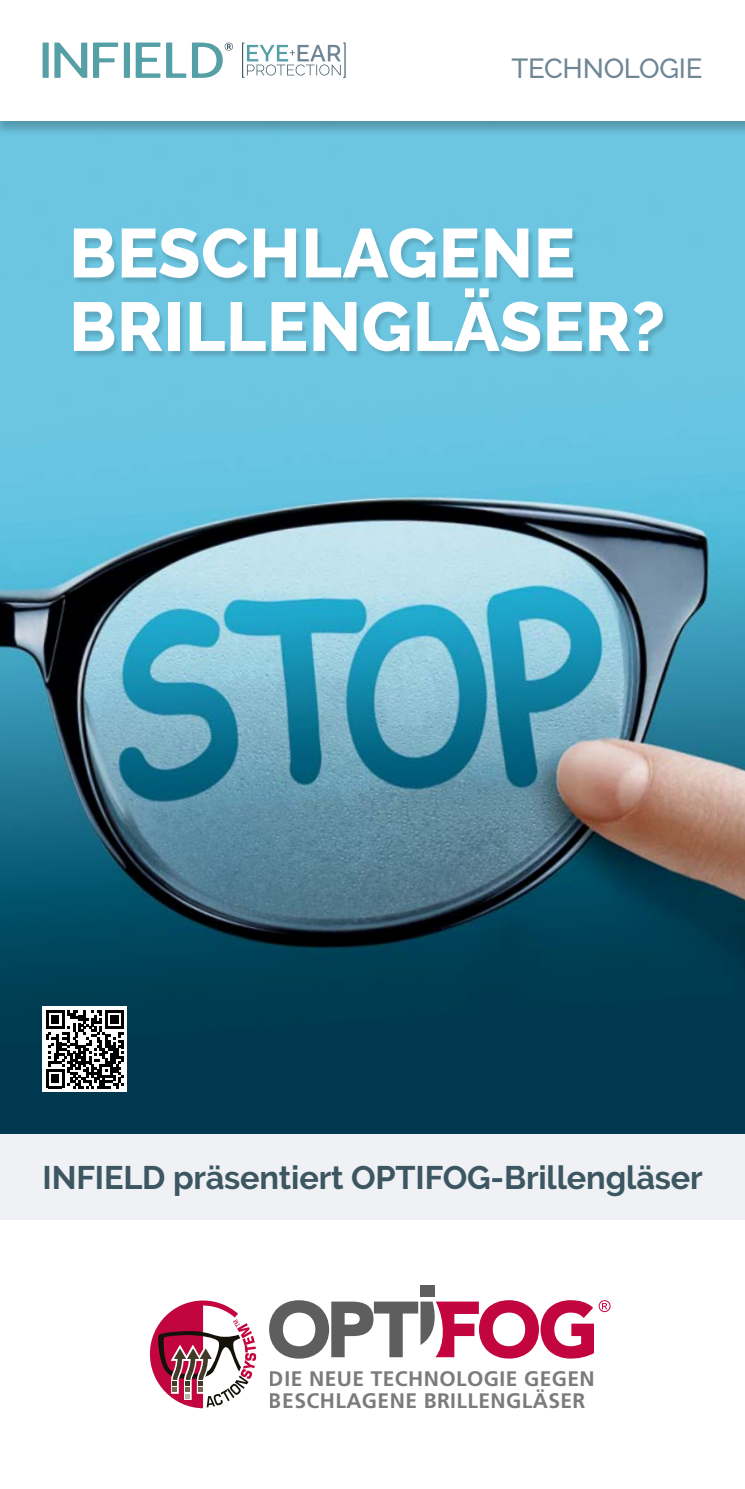
<style>
.page{position:relative;width:745px;height:1489px;background:#fff}
.page>*{position:absolute;margin:0;border:0;box-sizing:border-box;transform-origin:0 0}
.t1{font:800 69px/73.5px "Raleway";letter-spacing:.01em;color:#fff}
.t2{font:700 32.5px "Raleway";letter-spacing:-.005em;color:#3c5662}
.t3{font:500 27.5px "Raleway";letter-spacing:-.01em;color:#6f8795}
.t4{font:700 21px/22.5px "Frutiger";letter-spacing:.02em;color:#5f5e5e}
.t5{font:700 17.25px "Frutiger";letter-spacing:.03em;color:#808080}
.t6{font:700 13.5px "Frutiger";letter-spacing:.03em;color:#808080}
</style>
<div class="page">
<div style="left:420px;top:1284px;width:14px;height:12px;background:#5f5e5e"></div>
<svg style="left:269px;top:1300px;width:341px;height:58px"></svg>
<svg style="left:150px;top:1300px;width:106px;height:108px"></svg>
<img style="left:0;top:137px;width:744px;height:997px">
<div style="left:0;top:1134px;width:744px;height:85px;background:#eff1f4"></div>
<div style="left:73px;top:229px;width:594px;height:129px;background:#000;opacity:.15"></div>
<div style="left:43px;top:1006px;width:84px;height:85px;background:#fff"></div>
<svg style="left:46px;top:1010px;width:78px;height:78px"></svg>
<div style="left:0;top:0;width:744px;height:137px;background:#000;opacity:.25"></div>
<div style="left:0;top:0;width:744px;height:120px;background:#fff"></div>
<div style="left:43px;top:43px;width:6px;height:35px;background:#559fa7"></div>
<svg style="left:54px;top:43px;width:33px;height:35px"></svg>
<svg style="left:93px;top:43px;width:25px;height:35px"></svg>
<div style="left:124px;top:43px;width:6px;height:35px;background:#559fa7"></div>
<svg style="left:136px;top:43px;width:24px;height:35px"></svg>
<svg style="left:166px;top:43px;width:20px;height:35px"></svg>
<svg style="left:192px;top:43px;width:41px;height:35px"></svg>
<svg style="left:242px;top:43px;width:103px;height:35px"></svg>
<h3 class="t3" style="left:511px;top:52px;width:192px">TECHNOLOGIE</h3>
<h1 class="t1" style="left:69px;top:217px;width:597px">BESCHLAGENE<br>BRILLENGLÄSER?</h1>
<h2 class="t2" style="left:43px;top:1158px;width:661px">INFIELD präsentiert OPTIFOG-Brillengläser</h2>
<p class="t5" style="left:269px;top:1363px;width:326px">THE NEW TECHNOLOGY AGAINST FOG</p>
<p class="t6" style="left:274px;top:1388px;width:256px">THE NEW TECHNOLOGY AGAINST FOG</p>
<p class="t4" style="left:269px;top:1366px;width:327px">DIE NEUE TECHNOLOGIE GEGEN<br>BESCHLAGENE BRILLENGLÄSER</p>
</div>
